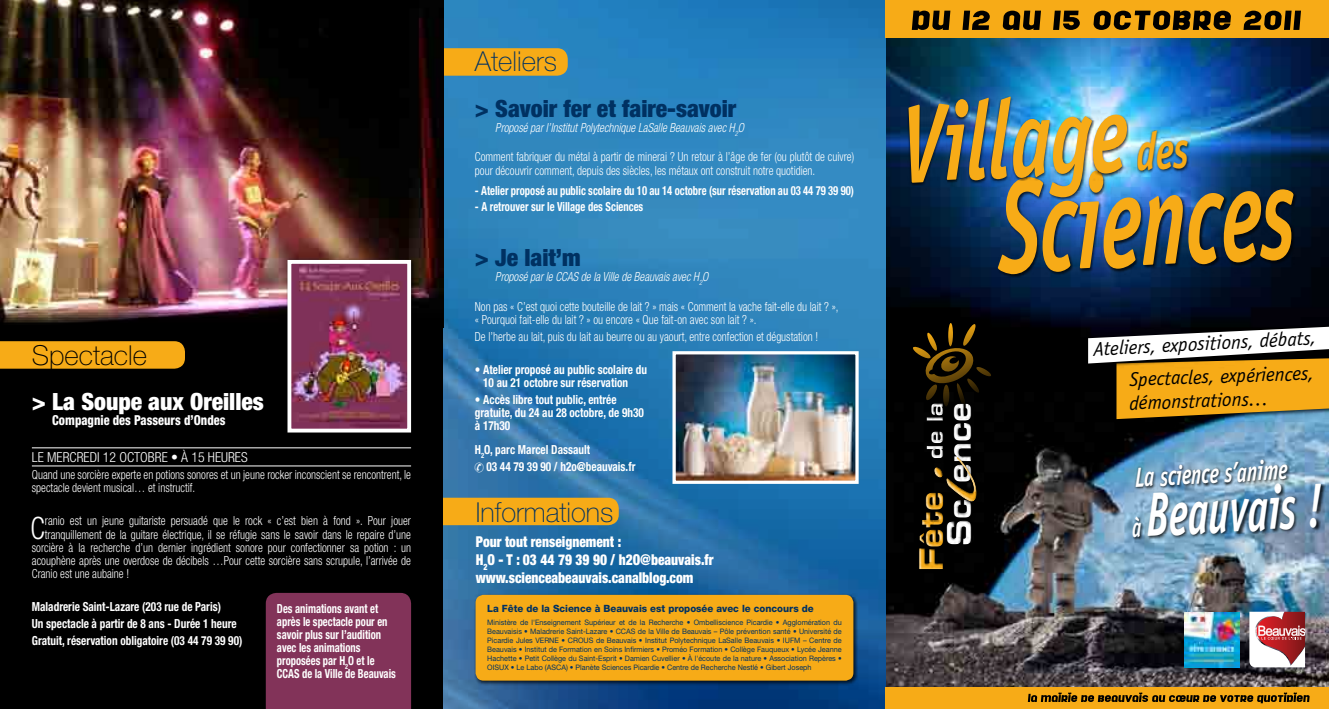
<style>
.page{position:relative;width:1329px;height:709px;background:#fff}
.page>*{position:absolute;margin:0;border:0;box-sizing:border-box;transform-origin:0 0}
.t1{font:italic 700 133.75px "Officina Sans";color:#f7ab17;scale:.65 1}
.t2{font:italic 700 110.38px "Officina Sans";color:#f7ab17;scale:.72 1}
.t3{font:italic 700 62.25px "Officina Sans";color:#fff;scale:.65 1}
.t4{font:700 expanded 32.88px "Square 721 BT";color:#fff;scale:.79 1}
.t5{font:700 expanded 32.88px "Square 721 BT";color:#f7ab17;scale:.79 1}
.t6{font:300 condensed 30.88px "Helvetica Neue";color:#fff;scale:.9 1}
.t7{font:italic 700 27.75px "Officina Sans";color:#fff;scale:.72 1}
.t8{font:100 27.5px "Helvetica Neue";color:#003162}
.t9{font:100 27.5px "Helvetica Neue";color:#000}
.t10{font:900 condensed 23.75px "Helvetica Neue";color:#003162}
.t11{font:900 condensed 23.75px "Helvetica Neue";color:#fff}
.t12{font:700 expanded 22.38px "Square 721 BT";color:#fff;scale:.79 1}
.t13{font:italic 19.75px/23.8px "Officina Sans";color:#000}
.t14{font:900 condensed 15px/18px "Helvetica Neue";color:#fff;scale:.9 1}
.t15{font:300 condensed 13.75px "Helvetica Neue";color:#fff}
.t16{font:800 condensed 13.75px "Helvetica Neue";color:#fff;scale:.9 1}
.t17{font:300 condensed 12.5px/13.1px "Helvetica Neue";color:#fff;scale:.9 1}
.t18{font:700 condensed 12.5px/13.1px "Helvetica Neue";color:#fff;scale:.9 1}
.t19{font:700 condensed 12.5px/13.1px "Helvetica Neue";color:#fff;scale:.85 1}
.t20{font:italic 300 condensed 12.5px "Helvetica Neue";color:#fff;scale:.9 1}
.t21{font:800 10px "Helvetica Neue";color:#003162;scale:.96 1}
.t22{font:7.5px/9px "Helvetica Neue";color:#003162;text-align:justify;scale:.96 1}
.s1{font-size:53.12px}
</style>
<div class="page">
<svg style="left:443px;top:0;width:443px;height:709px;background:#287ab3"></svg>
<img style="left:886px;top:38px;width:443px;height:354px">
<img style="left:886px;top:392px;width:443px;height:296px">
<div style="left:1115px;top:355px;width:214px;height:69px;background:#000;opacity:.75"></div>
<svg style="left:1088px;top:325px;width:241px;height:94px"></svg>
<svg style="left:1249px;top:611px;width:56px;height:56px"></svg>
<img style="left:1184px;top:612px;width:55px;height:55px">
<div style="left:886px;top:688px;width:443px;height:21px;background:#f7ab17"></div>
<div style="left:1133px;top:484px;width:192px;height:57px;background:#000;opacity:.75"></div>
<div style="left:1135px;top:459px;width:155px;height:31px;background:#000;opacity:.75"></div>
<div style="left:998px;top:170px;width:299px;height:108px;background:#000;opacity:.75"></div>
<div style="left:908px;top:96px;width:221px;height:104px;background:#000;opacity:.75"></div>
<div style="left:1137px;top:130px;width:54px;height:44px;background:#000;opacity:.75"></div>
<svg style="left:1028px;top:692px;width:281px;height:11px"></svg>
<svg style="left:912px;top:323px;width:80px;height:86px;background:#201602"></svg>
<div style="left:917px;top:491px;width:31px;height:82px;background:#000"></div>
<div style="left:919px;top:491px;width:26px;height:80px;background:#000;opacity:.75"></div>
<div style="left:947px;top:402px;width:30px;height:148px;background:#000"></div>
<div style="left:945px;top:402px;width:26px;height:144px;background:#fff;opacity:.75"></div>
<div style="left:948px;top:401px;width:25px;height:144px;background:#000;opacity:.75"></div>
<div style="left:934px;top:457px;width:47px;height:50px;background:#000"></div>
<div style="left:933px;top:456px;width:42px;height:47px;background:#fff;opacity:.75"></div>
<div style="left:935px;top:455px;width:42px;height:47px;background:#000;opacity:.75"></div>
<div style="left:926px;top:403px;width:21px;height:60px;background:#000"></div>
<div style="left:925px;top:402px;width:19px;height:57px;background:#000"></div>
<div style="left:926px;top:402px;width:19px;height:57px;background:#000;opacity:.75"></div>
<div style="left:886px;top:0;width:443px;height:38px;background:#f7ab17"></div>
<svg style="left:912px;top:11px;width:389px;height:19px"></svg>
<div style="left:474px;top:593px;width:384px;height:93px;background:#000;opacity:.75"></div>
<div style="left:475px;top:595px;width:378px;height:85px;background:#f7ab17;border-radius:8px"></div>
<div style="left:386px;top:48px;width:182px;height:28px;background:#f7ab17;border-radius:11px"></div>
<div style="left:386px;top:497px;width:233px;height:28px;background:#f7ab17;border-radius:11px"></div>
<img style="left:0;top:0;width:443px;height:309px">
<div style="left:0;top:309px;width:443px;height:400px;background:#000"></div>
<div style="left:286px;top:258px;width:130px;height:179px;background:#000;opacity:.75"></div>
<img style="left:292px;top:265px;width:114px;height:162px">
<div style="left:287px;top:260px;width:124px;height:172px;border:4px solid #fff"></div>
<div style="left:266px;top:593px;width:145px;height:116px;background:#823359"></div>
<svg style="left:0;top:341px;width:185px;height:28px;background:#f0a616"></svg>
<hr style="left:32px;top:447px;width:379px;height:1px;background:#fff">
<hr style="left:32px;top:466px;width:379px;height:1px;background:#fff">
<img style="left:676px;top:355px;width:178px;height:125px">
<div style="left:672px;top:351px;width:186px;height:133px;border:3px solid #fff"></div>
<svg style="left:475px;top:462px;width:9px;height:10px"></svg>
<svg style="left:1132px;top:516px;width:9px;height:21px"></svg>
<h3 class="t9" style="left:32px;top:340px;width:117px">Spectacle</h3>
<h3 class="t11" style="left:32px;top:387px;width:234px">&gt; La Soupe aux Oreilles</h3>
<p class="t16" style="left:52px;top:412px;width:194px">Compagnie des Passeurs d’Ondes</p>
<p class="t15" style="left:32px;top:449px;width:217px">Le mercredi 12 octobre • à 15 heures</p>
<p class="t17" style="left:32px;top:468px;width:423px">Quand une sorcière experte en potions sonores et un jeune rocker inconscient se rencontrent, le spectacle devient musical… et instructif.</p>
<h3 class="t6" style="left:30px;top:510px;width:18px">C</h3>
<p class="t17" style="left:45px;top:514px;width:408px">ranio est un jeune guitariste persuadé que le rock « c’est bien à fond ». Pour jouer</p>
<p class="t17" style="left:45px;top:527px;width:408px">tranquillement de la guitare électrique, il se réfugie sans le savoir dans le repaire d’une</p>
<p class="t17" style="left:32px;top:540px;width:423px">sorcière à la recherche d’un dernier ingrédient sonore pour confectionner sa potion : un</p>
<p class="t17" style="left:32px;top:553px;width:423px">acouphène après une overdose de décibels …Pour cette sorcière sans scrupule, l’arrivée de</p>
<p class="t17" style="left:32px;top:567px;width:110px">Cranio est une aubaine !</p>
<p class="t18" style="left:32px;top:598px;width:235px;line-height:16.6px">Maladrerie Saint-Lazare (203 rue de Paris)<br>Un spectacle à partir de 8 ans - Durée 1 heure<br>Gratuit, réservation obligatoire (03 44 79 39 90)</p>
<p class="t19" style="left:277px;top:601px;width:141px">Des animations avant et après le spectacle pour en savoir plus sur l’audition avec les animations proposées par H<sub>2</sub>O et le<br>CCAS de la Ville de Beauvais</p>
<h3 class="t8" style="left:475px;top:46px;width:84px">Ateliers</h3>
<h3 class="t10" style="left:475px;top:93px;width:263px">&gt; Savoir fer et faire-savoir</h3>
<p class="t20" style="left:495px;top:120px;width:278px">Proposé par l’Institut Polytechnique LaSalle Beauvais avec H<sub>2</sub>O</p>
<p class="t17" style="left:475px;top:150px;width:423px">Comment fabriquer du métal à partir de minerai ? Un retour à l’âge de fer (ou plutôt de cuivre) pour découvrir comment, depuis des siècles, les métaux ont construit notre quotidien.</p>
<p class="t19" style="left:475px;top:184px;width:447px">- Atelier proposé au public scolaire du 10 au 14 octobre (sur réservation au 03 44 79 39 90)</p>
<p class="t19" style="left:475px;top:200px;width:200px">- A retrouver sur le Village des Sciences</p>
<h3 class="t10" style="left:475px;top:243px;width:107px">&gt; Je lait’m</h3>
<p class="t20" style="left:495px;top:269px;width:238px">Proposé par le CCAS de la Ville de Beauvais avec H<sub>2</sub>O</p>
<p class="t17" style="left:475px;top:300px;width:405px">Non pas « C’est quoi cette bouteille de lait ? » mais « Comment la vache fait-elle du lait ? », « Pourquoi fait-elle du lait ? » ou encore « Que fait-on avec son lait ? ».</p>
<p class="t17" style="left:475px;top:329px;width:383px">De l’herbe au lait, puis du lait au beurre ou au yaourt, entre confection et dégustation !</p>
<p class="t18" style="left:483px;top:363px;width:183px;text-indent:-8px">• Atelier proposé au public scolaire du<br>10 au 21 octobre sur réservation</p>
<p class="t18" style="left:475px;top:392px;width:189px">• Accès libre tout public, entrée gratuite, du 24 au 28 octobre, de 9h30 à 17h30</p>
<p class="t18" style="left:486px;top:441px;width:167px;line-height:16.6px;text-indent:-12px">H<sub>2</sub>O, parc Marcel Dassault<br>03 44 79 39 90 / h2o@beauvais.fr</p>
<h3 class="t8" style="left:476px;top:496px;width:139px">Informations</h3>
<p class="t14" style="left:476px;top:532px;width:266px">Pour tout renseignement :<br>H<sub>2</sub>O - T : 03 44 79 39 90 / h2O@beauvais.fr www.scienceabeauvais.canalblog.com</p>
<p class="t21" style="left:487px;top:603px;width:342px">La Fête de la Science à Beauvais est proposée avec le concours de</p>
<p class="t22" style="left:487px;top:617px;width:371px">Ministère de l'Enseignement Supérieur et de la Recherche • Ombelliscience Picardie • Agglomération du Beauvaisis • Maladrerie Saint-Lazare • CCAS de la Ville de Beauvais – Pôle prévention santé • Université de Picardie Jules VERNE • CROUS de Beauvais • Institut Polytechnique LaSalle Beauvais • IUFM – Centre de Beauvais • Institut de Formation en Soins Infirmiers • Proméo Formation • Collège Fauqueux • Lycée Jeanne Hachette • Petit Collège du Saint-Esprit • Damien Cuvellier • À l'écoute de la nature • Association Repères • OISUX • Le Labo (ASCA) • Planète Sciences Picardie • Centre de Recherche Nestlé • Gibert Joseph</p>
<h2 class="t2" style="left:895px;top:78px;width:402px;rotate:-3deg">Village <span class="s1">des</span></h2>
<h1 class="t1" style="left:992px;top:147px;width:458px;rotate:-3deg">Sciences</h1>
<h3 class="t4" style="left:939px;top:546px;width:184px;rotate:-90deg">Sc ence</h3>
<h3 class="t12" style="left:921px;top:459px;width:72px;rotate:-90deg">de la</h3>
<h3 class="t5" style="left:911px;top:571px;width:102px;rotate:-90deg">Fête</h3>
<h3 class="t13" style="left:1092px;top:337px;width:225px;rotate:-3deg">Ateliers, expositions, débats,</h3>
<h3 class="t13" style="left:1128px;top:367px;width:187px;rotate:-2deg">Spectacles, expériences, démonstrations…</h3>
<h3 class="t7" style="left:1133px;top:461px;width:214px;rotate:-3deg">La science s’anime</h3>
<h3 class="t3" style="left:1143px;top:477px;width:272px;rotate:-3deg">Beauvais !</h3>
</div>
